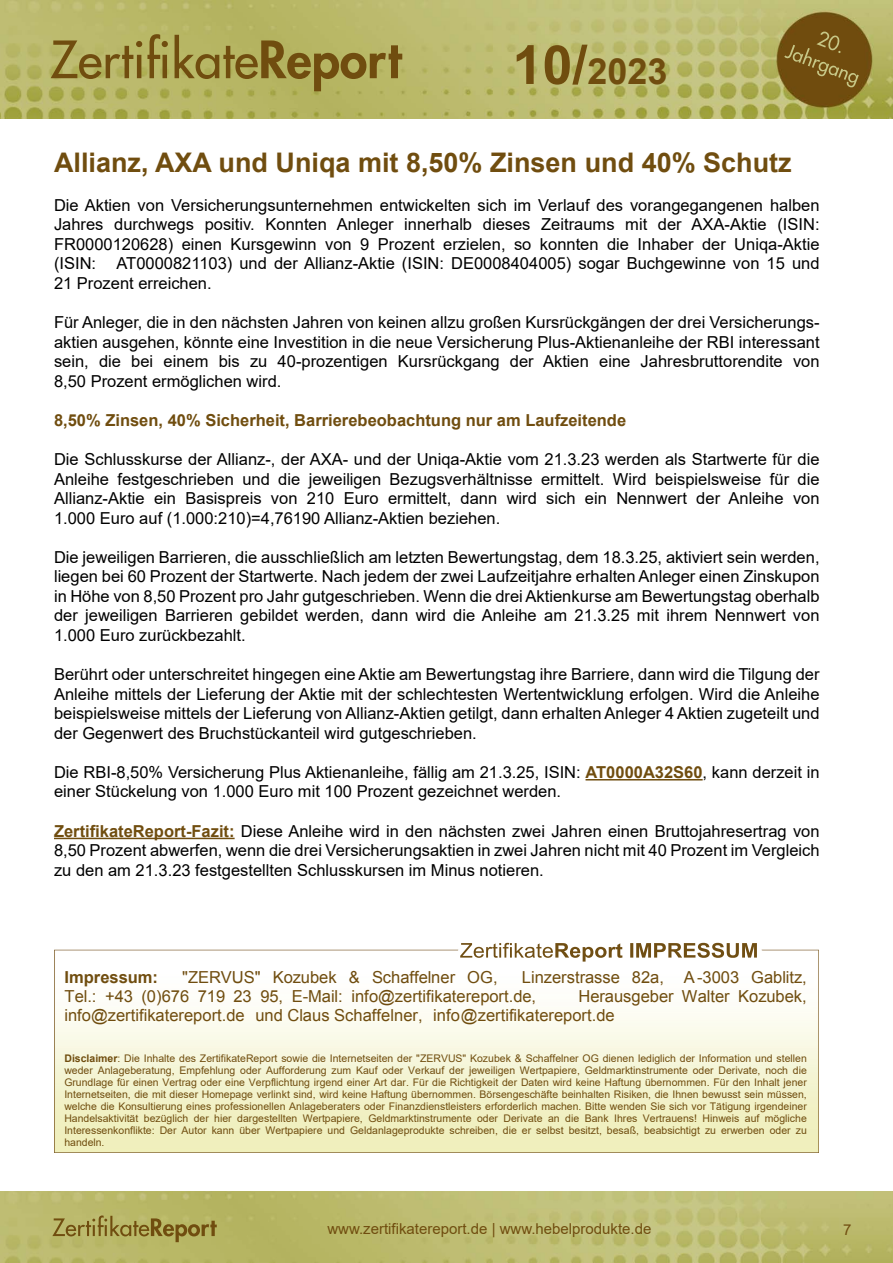
<style>
.page{position:relative;width:893px;height:1263px;background:#fff}
.page>*{position:absolute;margin:0;border:0;box-sizing:border-box;transform-origin:0 0}
.t1{font:700 36px "Arial";color:#704d0f}
.t2{font:700 27px "Arial";color:#704d0f}
.t3{font:16.5px/19.5px "Arial";color:#000;text-align:justify}
.t4{font:16.5px/19px "Arial";color:#704d0f}
.t5{font:700 16.5px "Arial";color:#704d0f}
.t6{font:15px "Arial";color:#704d0f}
.t7{font:10.5px/12px "Arial";color:#704d0f;text-align:justify}
.s1{font-size:54px}
.s2{font-weight:700;color:#704d0f}
.s3{font-weight:700}
</style>
<div class="page">
<img style="left:0;top:1192px;width:893px;height:71px">
<img style="left:0;top:0;width:893px;height:119px">
<hr style="left:585px;top:779px;width:118px;height:1px;background:#704d0f">
<hr style="left:54px;top:838px;width:181px;height:1px;background:#704d0f">
<img style="left:54px;top:942px;width:765px;height:210px">
<img style="left:503px;top:943px;width:254px;height:15px">
<h1 class="t1" style="left:512px;top:46px;width:157px"><span class="s1">10/</span>2023</h1>
<h2 class="t2" style="left:54px;top:143px;width:739px">Allianz, AXA und Uniqa mit 8,50% Zinsen und 40% Schutz</h2>
<p class="t3" style="left:54px;top:195px;width:767px">Die Aktien von Versicherungsunternehmen entwickelten sich im Verlauf des vorangegangenen halben Jahres durchwegs positiv. Konnten Anleger innerhalb dieses Zeitraums mit der AXA-Aktie (ISIN:<br>FR0000120628) einen Kursgewinn von 9 Prozent erzielen, so konnten die Inhaber der Uniqa-Aktie (ISIN: AT0000821103) und der Allianz-Aktie (ISIN: DE0008404005) sogar Buchgewinne von 15 und 21 Prozent erreichen.</p>
<p class="t3" style="left:54px;top:312px;width:767px">Für Anleger, die in den nächsten Jahren von keinen allzu großen Kursrückgängen der drei Versicherungs&shy;aktien ausgehen, könnte eine Investition in die neue Versicherung Plus-Aktienanleihe der RBI interessant sein, die bei einem bis zu 40-prozentigen Kursrückgang der Aktien eine Jahresbruttorendite von 8,50 Prozent ermöglichen wird.</p>
<p class="t5" style="left:54px;top:408px;width:574px">8,50% Zinsen, 40% Sicherheit, Barrierebeobachtung nur am Laufzeitende</p>
<p class="t3" style="left:54px;top:449px;width:767px">Die Schlusskurse der Allianz-, der AXA- und der Uniqa-Aktie vom 21.3.23 werden als Startwerte für die Anleihe festgeschrieben und die jeweiligen Bezugsverhältnisse ermittelt. Wird beispielsweise für die Allianz-Aktie ein Basispreis von 210 Euro ermittelt, dann wird sich ein Nennwert der Anleihe von 1.000 Euro auf (1.000:210)=4,76190 Allianz-Aktien beziehen.</p>
<p class="t3" style="left:54px;top:547px;width:767px">Die jeweiligen Barrieren, die ausschließlich am letzten Bewertungstag, dem 18.3.25, aktiviert sein werden, liegen bei 60 Prozent der Startwerte. Nach jedem der zwei Laufzeitjahre erhalten Anleger einen Zinskupon in Höhe von 8,50 Prozent pro Jahr gutgeschrieben. Wenn die drei Aktienkurse am Bewertungstag oberhalb der jeweiligen Barrieren gebildet werden, dann wird die Anleihe am 21.3.25 mit ihrem Nennwert von 1.000 Euro zurückbezahlt.</p>
<p class="t3" style="left:54px;top:664px;width:767px">Berührt oder unterschreitet hingegen eine Aktie am Bewertungstag ihre Barriere, dann wird die Tilgung der Anleihe mittels der Lieferung der Aktie mit der schlechtesten Wertentwicklung erfolgen. Wird die Anleihe beispielsweise mittels der Lieferung von Allianz-Aktien getilgt, dann erhalten Anleger 4 Aktien zugeteilt und der Gegenwert des Bruchstückanteil wird gutgeschrieben.</p>
<p class="t3" style="left:54px;top:762px;width:767px">Die RBI-8,50% Versicherung Plus Aktienanleihe, fällig am 21.3.25, ISIN: <span class="s2">AT0000A32S60</span>, kann derzeit in einer Stückelung von 1.000 Euro mit 100 Prozent gezeichnet werden.</p>
<p class="t3" style="left:54px;top:821px;width:767px"><span class="s2">ZertifikateReport-Fazit:</span> Diese Anleihe wird in den nächsten zwei Jahren einen Bruttojahresertrag von 8,50 Prozent abwerfen, wenn die drei Versicherungsaktien in zwei Jahren nicht mit 40 Prozent im Vergleich zu den am 21.3.23 festgestellten Schlusskursen im Minus notieren.</p>
<p class="t5" style="left:64px;top:966px;width:95px">Impressum:</p>
<p class="t4" style="left:182px;top:968px;width:317px">"ZERVUS" Kozubek &amp; Schaffelner OG,</p>
<p class="t4" style="left:64px;top:968px;width:744px;text-indent:458px">Linzerstrasse 82a, A-3003 Gablitz,<br>Tel.: +43 (0)676 719 23 95, E-Mail: info@zertifikatereport.de,</p>
<p class="t4" style="left:64px;top:987px;width:744px;text-indent:514px">Herausgeber Walter Kozubek, info@zertifikatereport.de und Claus Schaffelner, info@zertifikatereport.de</p>
<p class="t7" style="left:64px;top:1052px;width:744px"><span class="s3">Disclaimer</span>: Die Inhalte des ZertifikateReport sowie die Internetseiten der "ZERVUS" Kozubek &amp; Schaffelner OG dienen lediglich der Information und stellen weder Anlageberatung, Empfehlung oder Aufforderung zum Kauf oder Verkauf der jeweiligen Wertpapiere, Geldmarktinstrumente oder Derivate, noch die Grundlage für einen Vertrag oder eine Verpflichtung irgend einer Art dar. Für die Richtigkeit der Daten wird keine Haftung übernommen. Für den Inhalt jener Internetseiten, die mit dieser Homepage verlinkt sind, wird keine Haftung übernommen. Börsengeschäfte beinhalten Risiken, die Ihnen bewusst sein müssen, welche die Konsultierung eines professionellen Anlageberaters oder Finanzdienstleisters erforderlich machen. Bitte wenden Sie sich vor Tätigung irgendeiner Handelsaktivität bezüglich der hier dargestellten Wertpapiere, Geldmarktinstrumente oder Derivate an die Bank Ihres Vertrauens! Hinweis auf mögliche Interessenkonflikte: Der Autor kann über Wertpapiere und Geldanlageprodukte schreiben, die er selbst besitzt, besaß, beabsichtigt zu erwerben oder zu handeln.</p>
<p class="t6" style="left:327px;top:1218px;width:326px">www.zertifikatereport.de | www.hebelprodukte.de</p>
<p class="t6" style="left:843px;top:1219px;width:10px">7</p>
</div>
